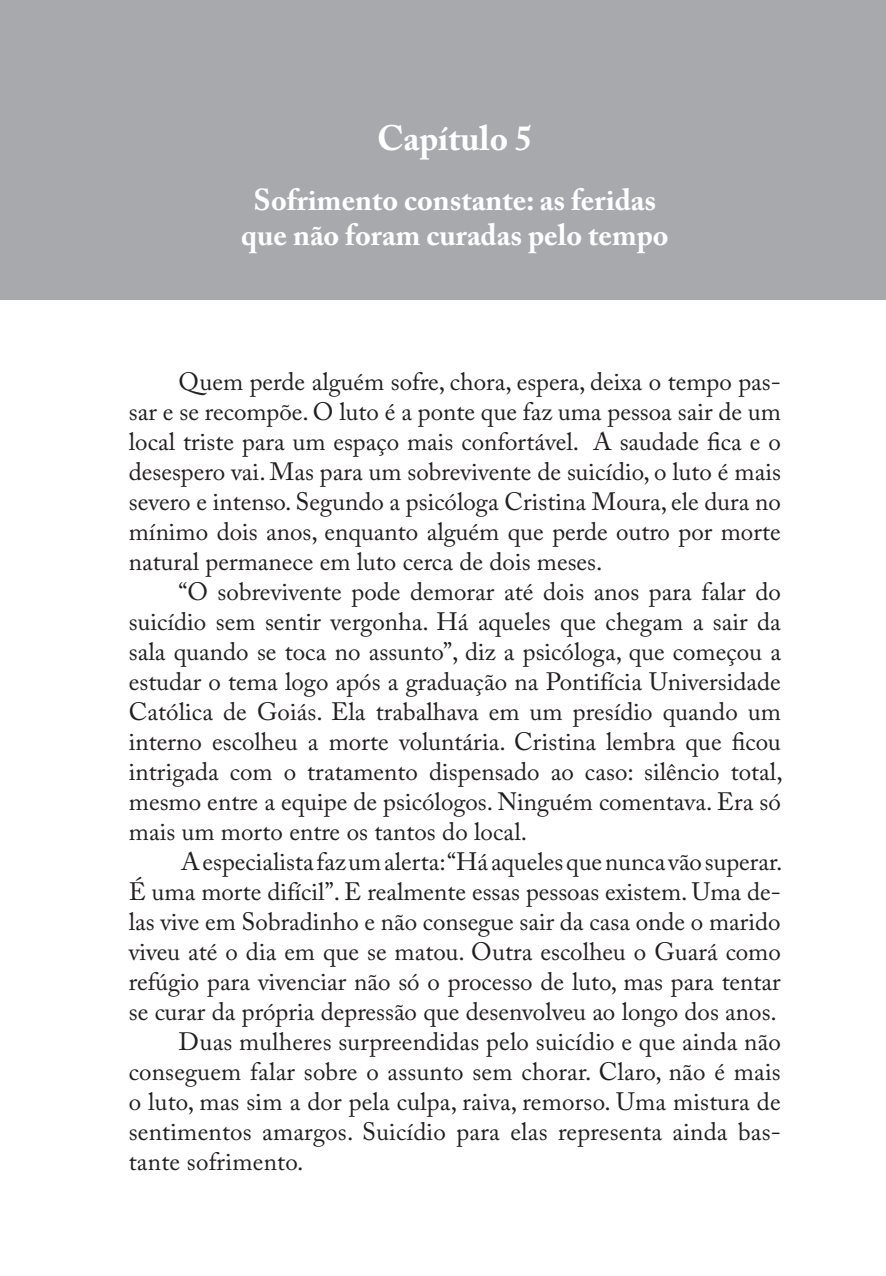
<style>
.page{position:relative;width:886px;height:1276px;background:#fff}
.page>*{position:absolute;margin:0;border:0;box-sizing:border-box;transform-origin:0 0}
.t1{font:700 35px/60px "Adobe Caslon Pro";color:#fff}
.t2{font:700 30px/35px "Adobe Caslon Pro";color:#fff;text-align:center}
.t3{font:25px/30px "Adobe Caslon Pro";color:#231f20;text-align:justify}
</style>
<div class="page">
<div style="left:0;top:0;width:886px;height:300px;background:#a8a9ad"></div>
<h1 class="t1" style="left:377px;top:108px;width:157px">Capítulo 5</h1>
<p class="t2" style="left:241px;top:182px;width:429px">Sofrimento constante: as feridas que não foram curadas pelo tempo</p>
<h1 class="t1" style="left:254px;top:108px;width:403px;text-indent:261px">3<br>Choque pela perda: quando</h1>
<p class="t3" style="left:129px;top:366px;width:654px;text-indent:50px">Quem perde alguém sofre, chora, espera, deixa o tempo pas&shy;sar e se recompõe. O luto é a ponte que faz uma pessoa sair de um local triste para um espaço mais confortável. A saudade fica e o desespero vai. Mas para um sobrevivente de suicídio, o luto é mais severo e intenso. Segundo a psicóloga Cristina Moura, ele dura no mínimo dois anos, enquanto alguém que perde outro por morte natural permanece em luto cerca de dois meses.</p>
<p class="t3" style="left:129px;top:576px;width:655px;text-indent:50px">“O sobrevivente pode demorar até dois anos para falar do suicídio sem sentir vergonha. Há aqueles que chegam a sair da sala quando se toca no assunto”, diz a psicóloga, que começou a estudar o tema logo após a graduação na Pontifícia Universidade Católica de Goiás. Ela trabalhava em um presídio quando um interno escolheu a morte voluntária. Cristina lembra que ficou intrigada com o tratamento dispensado ao caso: silêncio total, mesmo entre a equipe de psicólogos. Ninguém comentava. Era só mais um morto entre os tantos do local.</p>
<p class="t3" style="left:181px;top:846px;width:603px">A especialista faz um alerta: “Há aqueles que nunca vão superar.</p>
<p class="t3" style="left:129px;top:876px;width:653px">É uma morte difícil”. E realmente essas pessoas existem. Uma de-</p>
<p class="t3" style="left:129px;top:906px;width:653px">las vive em Sobradinho e não consegue sair da casa onde o marido</p>
<p class="t3" style="left:129px;top:936px;width:653px">viveu até o dia em que se matou. Outra escolheu o Guará como</p>
<p class="t3" style="left:129px;top:966px;width:653px">refúgio para vivenciar não só o processo de luto, mas para tentar</p>
<p class="t3" style="left:129px;top:996px;width:650px">se curar da própria depressão que desenvolveu ao longo dos anos.</p>
<p class="t3" style="left:178px;top:1026px;width:604px">Duas mulheres surpreendidas pelo suicídio e que ainda não</p>
<p class="t3" style="left:129px;top:1056px;width:653px">conseguem falar sobre o assunto sem chorar. Claro, não é mais</p>
<p class="t3" style="left:129px;top:1086px;width:653px">o luto, mas sim a dor pela culpa, raiva, remorso. Uma mistura de</p>
<p class="t3" style="left:129px;top:1116px;width:654px">sentimentos amargos. Suicídio para elas representa ainda bas-</p>
<p class="t3" style="left:129px;top:1146px;width:176px">tante sofrimento.</p>
</div>
